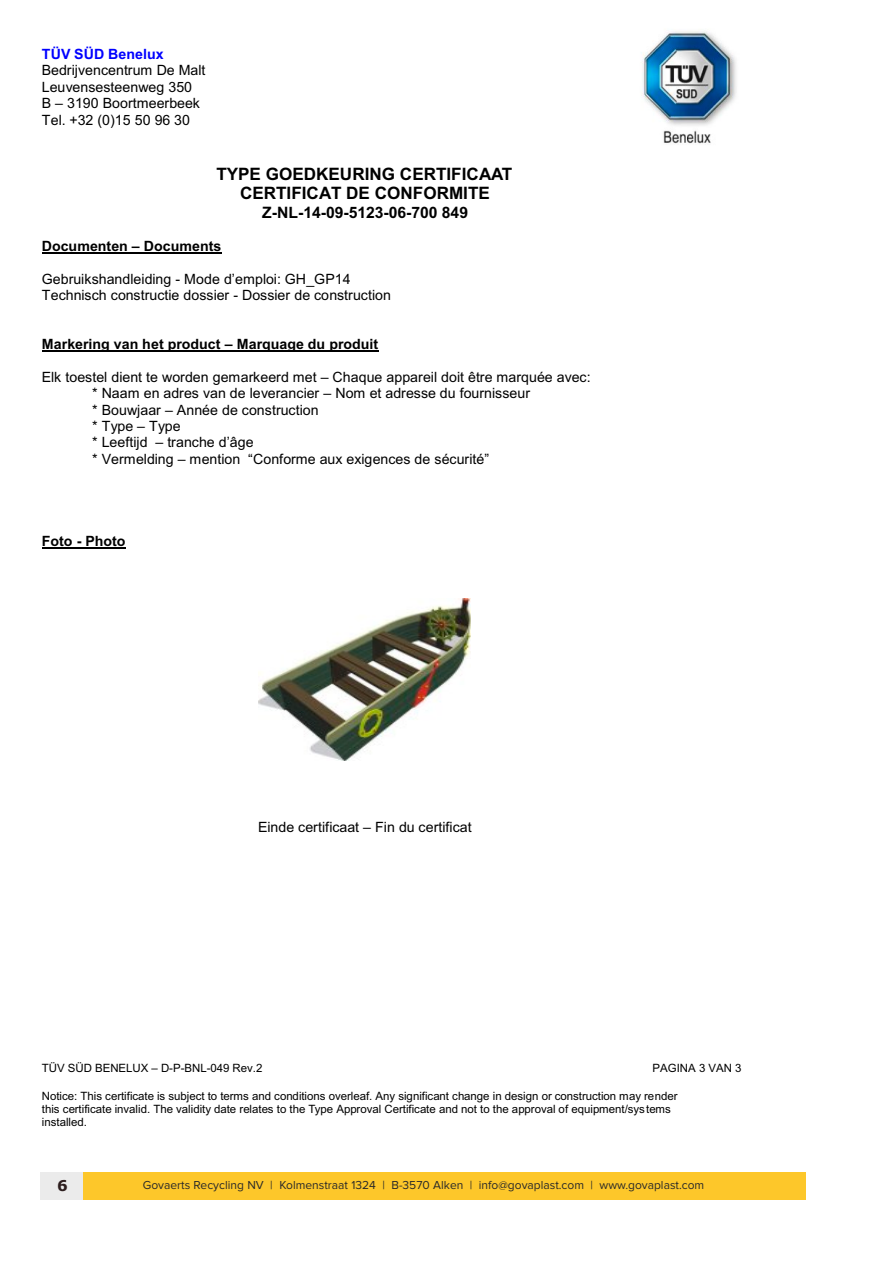
<style>
.page{position:relative;width:893px;height:1263px;background:#fff}
.page>*{position:absolute;margin:0;border:0;box-sizing:border-box;transform-origin:0 0}
.t1{font:700 17.1px/19.6px "Arial";color:#000;text-align:center}
.t2{font:700 15.75px "Arial";color:#000}
.t3{font:700 15px "Verdana";color:#2d1e1e}
.t4{font:14.25px/16.4px "Arial";color:#000}
.t5{font:700 14.25px "Arial";color:#000}
.t6{font:700 14.25px "Arial";color:#00f}
.t7{font:12px "Proxima Nova";color:#292929}
.t8{font:11.4px/13px "Arial";color:#000}
</style>
<div class="page">
<div style="left:40px;top:1172px;width:766px;height:27px;background:#fdc72a"></div>
<div style="left:40px;top:1172px;width:43px;height:27px;background:#ebebeb"></div>
<img style="left:641px;top:31px;width:96px;height:113px">
<hr style="left:42px;top:252px;width:180px;height:2px;background:#000">
<hr style="left:42px;top:350px;width:336px;height:2px;background:#000">
<hr style="left:42px;top:547px;width:84px;height:2px;background:#000">
<img style="left:259px;top:599px;width:211px;height:161px">
<p class="t6" style="left:42px;top:48px;width:123px">TÜV SÜD Benelux</p>
<p class="t4" style="left:42px;top:64px;width:165px">Bedrijvencentrum De Malt<br>Leuvensesteenweg 350<br>B – 3190 Boortmeerbeek<br>Tel. +32 (0)15 50 96 30</p>
<p class="t1" style="left:216px;top:165px;width:297px">TYPE GOEDKEURING CERTIFICAAT<br>CERTIFICAT DE CONFORMITE</p>
<p class="t2" style="left:262px;top:206px;width:207px">Z-NL-14-09-5123-06-700 849</p>
<p class="t5" style="left:42px;top:240px;width:181px">Documenten – Documents</p>
<p class="t4" style="left:42px;top:272px;width:351px">Gebruikshandleiding - Mode d’emploi: GH_GP14<br>Technisch constructie dossier - Dossier de construction</p>
<p class="t5" style="left:42px;top:338px;width:338px">Markering van het product – Marquage du produit</p>
<p class="t4" style="left:92px;top:370px;width:500px;text-indent:-50px">Elk toestel dient te worden gemarkeerd met – Chaque appareil doit être marquée avec: * Naam en adres van de leverancier – Nom et adresse du fournisseur<br>* Bouwjaar – Année de construction<br>* Type – Type<br>* Leeftijd – tranche d’âge<br>* Vermelding – mention “Conforme aux exigences de sécurité”</p>
<p class="t5" style="left:42px;top:535px;width:85px">Foto - Photo</p>
<p class="t4" style="left:258px;top:820px;width:215px">Einde certificaat – Fin du certificat</p>
<p class="t8" style="left:42px;top:1062px;width:222px">TÜV SÜD BENELUX – D-P-BNL-049 Rev.2</p>
<p class="t8" style="left:653px;top:1062px;width:90px">PAGINA 3 VAN 3</p>
<p class="t8" style="left:42px;top:1090px;width:637px">Notice: This certificate is subject to terms and conditions overleaf. Any significant change in design or construction may render this certificate invalid. The validity date relates to the Type Approval Certificate and not to the approval of equipment/systems installed.</p>
<p class="t3" style="left:57px;top:1179px;width:12px">6</p>
<p class="t7" style="left:143px;top:1180px;width:563px">Govaerts Recycling NV | Kolmenstraat 1324 | B-3570 Alken | info@govaplast.com | www.govaplast.com</p>
</div>
